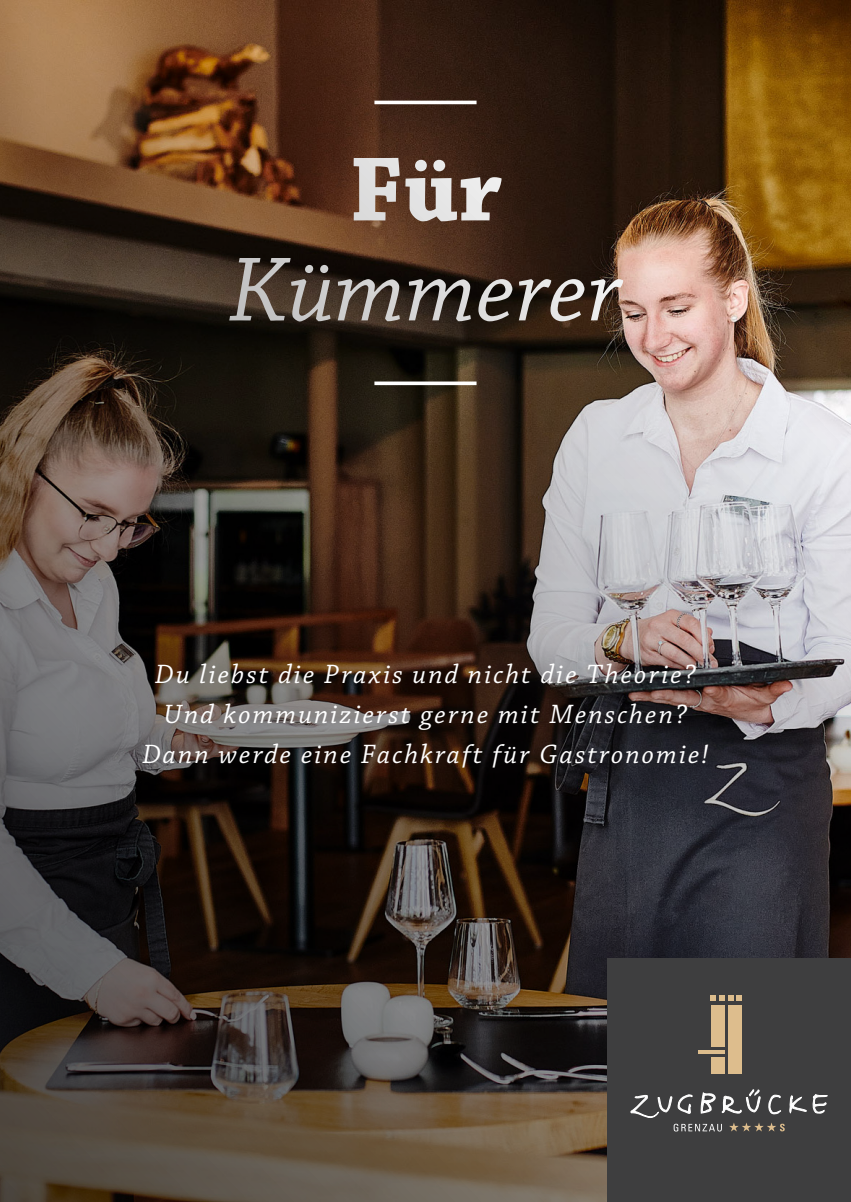
<style>
.page{position:relative;width:851px;height:1202px;background:#fff}
.page>*{position:absolute;margin:0;border:0;box-sizing:border-box;transform-origin:0 0}
.t1{font:italic 96px "Chaparral Pro";color:#fff}
.t2{font:700 96px "Chaparral Pro";color:#fff}
.t3{font:italic 28px "Chaparral Pro";letter-spacing:.075em;color:#fff}
</style>
<div class="page">
<img style="left:0;top:0;width:850px;height:1202px">
<div style="left:607px;top:958px;width:243px;height:244px;background:#3e3e3f"></div>
<svg style="left:710px;top:996px;width:31px;height:5px"></svg>
<div style="left:710px;top:1005px;width:14px;height:42px;background:#ddbd8d"></div>
<div style="left:727px;top:1005px;width:14px;height:69px;background:#ddbd8d"></div>
<svg style="left:630px;top:1045px;width:198px;height:86px"></svg>
<hr style="left:374px;top:101px;width:102px;height:3px;background:#fff">
<svg style="left:374px;top:381px;width:102px;height:4px"></svg>
<div style="left:143px;top:639px;width:610px;height:148px;background:#231f20;opacity:.75"></div>
<p class="t2" style="left:349px;top:133px;width:154px">Für</p>
<p class="t1" style="left:229px;top:237px;width:395px">Kümmerer</p>
<p class="t3" style="left:155px;top:659px;width:542px">Du liebst die Praxis und nicht die Theorie?</p>
<p class="t3" style="left:164px;top:699px;width:525px">Und kommunizierst gerne mit Menschen?</p>
<p class="t3" style="left:142px;top:739px;width:567px">Dann werde eine Fachkraft für Gastronomie!</p>
</div>
